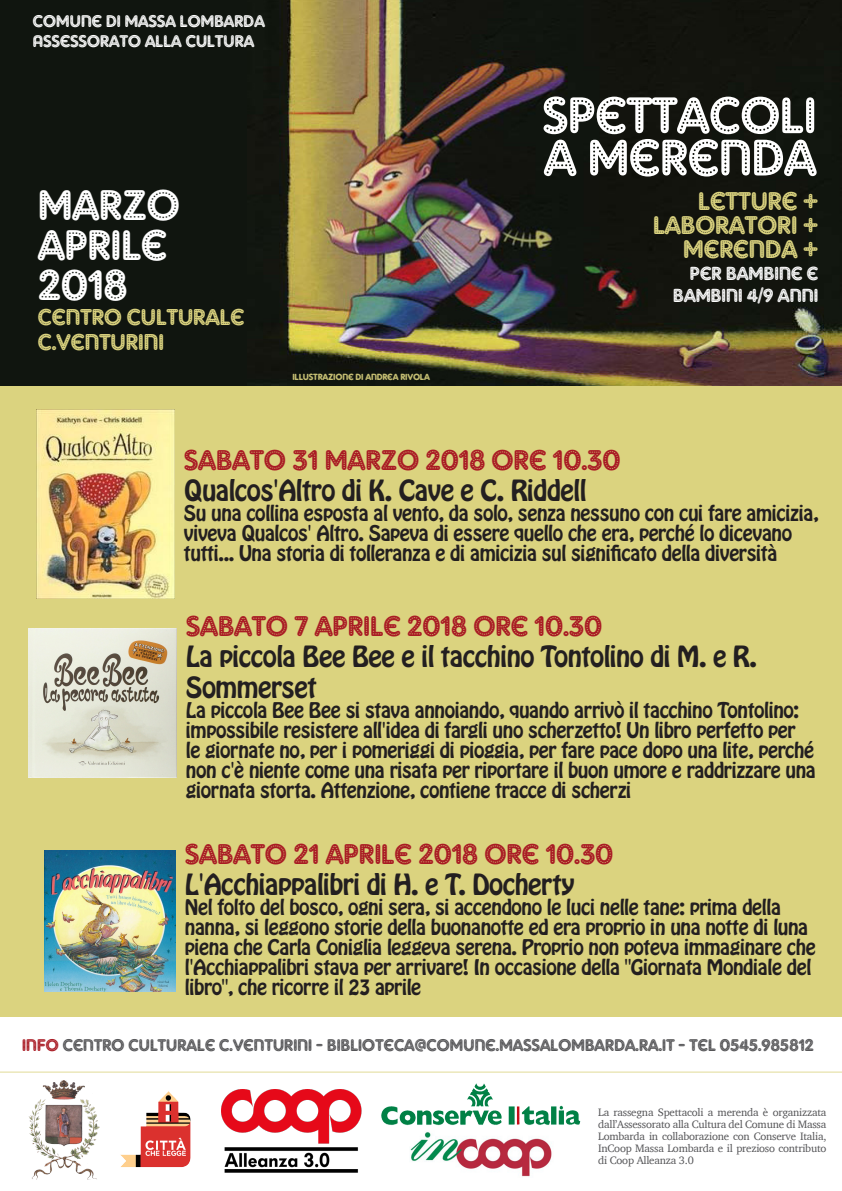
<style>
.page{position:relative;width:842px;height:1191px;background:#fff}
.page>*{position:absolute;margin:0;border:0;box-sizing:border-box;transform-origin:0 0}
.t1{font:51.5px "Adam Gorry Lights";letter-spacing:-.03em;color:#fff}
.t2{font:43px "Adam Gorry Lights";letter-spacing:-.03em;color:#fff}
.t3{font:28.6px "Adam Gorry Lights";letter-spacing:-.03em;color:#a91b24}
.t4{font:25.8px/30.9px "Hobo Std";letter-spacing:-.02em;color:#231f20}
.t5{font:25.7px "Adam Gorry Lights";letter-spacing:-.03em;color:#dbd37f}
.t6{font:23px "Adam Gorry Lights";letter-spacing:-.03em;color:#dbd37f}
.t7{font:19.1px/20.1px "Hobo Std";letter-spacing:-.02em;color:#231f20}
.t8{font:19px "Adam Gorry Lights";letter-spacing:-.03em;color:#fff}
.t9{font:17px "Adam Gorry Lights";letter-spacing:-.03em;color:#535355}
.t10{font:17px "Adam Gorry Lights";letter-spacing:-.03em;color:#fff}
.t11{font:11px/12px "Charter";letter-spacing:-.02em;color:#535355;text-align:justify}
.t12{font:9px "Adam Gorry Lights";letter-spacing:-.03em;color:#dbd37f}
.s1{color:#a91b24}
</style>
<div class="page">
<img style="left:410px;top:1132px;width:142px;height:45px">
<div style="left:0;top:383px;width:842px;height:633px;background:#dbd37f"></div>
<div style="left:0;top:0;width:842px;height:386px;background:#10150f"></div>
<img style="left:280px;top:0;width:562px;height:385px">
<img style="left:29px;top:1080px;width:70px;height:99px">
<img style="left:120px;top:1091px;width:71px;height:77px">
<img style="left:221px;top:1089px;width:141px;height:83px">
<img style="left:381px;top:1083px;width:200px;height:43px">
<img style="left:36px;top:409px;width:138px;height:189px">
<img style="left:45px;top:850px;width:131px;height:141px">
<hr style="left:0;top:1071px;width:842px;height:1px;background:#e1db96">
<img style="left:28px;top:628px;width:149px;height:149px">
<p class="t10" style="left:33px;top:11px;width:234px">COMUNE DI MASSA LOMBARDA</p>
<p class="t10" style="left:33px;top:31px;width:223px">ASSESSORATO ALLA CULTURA</p>
<p class="t2" style="left:38px;top:180px;width:144px">MARZO</p>
<p class="t2" style="left:38px;top:220px;width:132px">APRILE</p>
<p class="t2" style="left:38px;top:260px;width:92px">2018</p>
<p class="t6" style="left:38px;top:303px;width:209px">CENTRO CULTURALE</p>
<p class="t6" style="left:38px;top:328px;width:128px">C.VENTURINI</p>
<p class="t12" style="left:292px;top:372px;width:139px">ILLUSTRAZIONE DI ANDREA RIVOLA</p>
<p class="t1" style="left:542px;top:85px;width:276px">SPETTACOLI</p>
<p class="t1" style="left:543px;top:127px;width:275px">A MERENDA</p>
<p class="t5" style="left:698px;top:186px;width:122px">LETTURE +</p>
<p class="t5" style="left:653px;top:210px;width:167px">LABORATORI +</p>
<p class="t5" style="left:683px;top:234px;width:137px">MERENDA +</p>
<p class="t8" style="left:689px;top:262px;width:131px">PER BAMBINE E</p>
<p class="t8" style="left:673px;top:284px;width:147px">BAMBINI 4/9 ANNI</p>
<p class="t3" style="left:184px;top:443px;width:438px">SABATO 31 MARZO 2018 ORE 10.30</p>
<p class="t4" style="left:184px;top:475px;width:404px">Qualcos'Altro di K. Cave e C. Riddell</p>
<p class="t7" style="left:184px;top:503px;width:636px">Su una collina esposta al vento, da solo, senza nessuno con cui fare amicizia, viveva Qualcos' Altro. Sapeva di essere quello che era, perché lo dicevano tutti... Una storia di tolleranza e di amicizia sul significato della diversità</p>
<p class="t3" style="left:186px;top:609px;width:418px">SABATO 7 APRILE 2018 ORE 10.30</p>
<p class="t4" style="left:186px;top:641px;width:573px">La piccola Bee Bee e il tacchino Tontolino di M. e R.<br>Sommerset</p>
<p class="t7" style="left:186px;top:700px;width:631px">La piccola Bee Bee si stava annoiando, quando arrivò il tacchino Tontolino: impossibile resistere all'idea di fargli uno scherzetto! Un libro perfetto per<br>le giornate no, per i pomeriggi di pioggia, per fare pace dopo una lite, perché non c'è niente come una risata per riportare il buon umore e raddrizzare una giornata storta. Attenzione, contiene tracce di scherzi</p>
<p class="t3" style="left:185px;top:836px;width:430px">SABATO 21 APRILE 2018 ORE 10.30</p>
<p class="t4" style="left:185px;top:869px;width:391px">L'Acchiappalibri di H. e T. Docherty</p>
<p class="t7" style="left:185px;top:897px;width:632px">Nel folto del bosco, ogni sera, si accendono le luci nelle tane: prima della nanna, si leggono storie della buonanotte ed era proprio in una notte di luna piena che Carla Coniglia leggeva serena. Proprio non poteva immaginare che l'Acchiappalibri stava per arrivare! In occasione della "Giornata Mondiale del libro", che ricorre il 23 aprile</p>
<p class="t9" style="left:22px;top:1034px;width:794px"><span class="s1">INFO</span> CENTRO CULTURALE C.VENTURINI - BIBLIOTECA@COMUNE.MASSALOMBARDA.RA.IT - TEL 0545.985812</p>
<p class="t11" style="left:598px;top:1106px;width:230px">La rassegna Spettacoli a merenda è organizzata dall’Assessorato alla Cultura del Comune di Massa Lombarda in collaborazione con Conserve Italia, InCoop Massa Lombarda e il prezioso contributo di Coop Alleanza 3.0</p>
</div>
